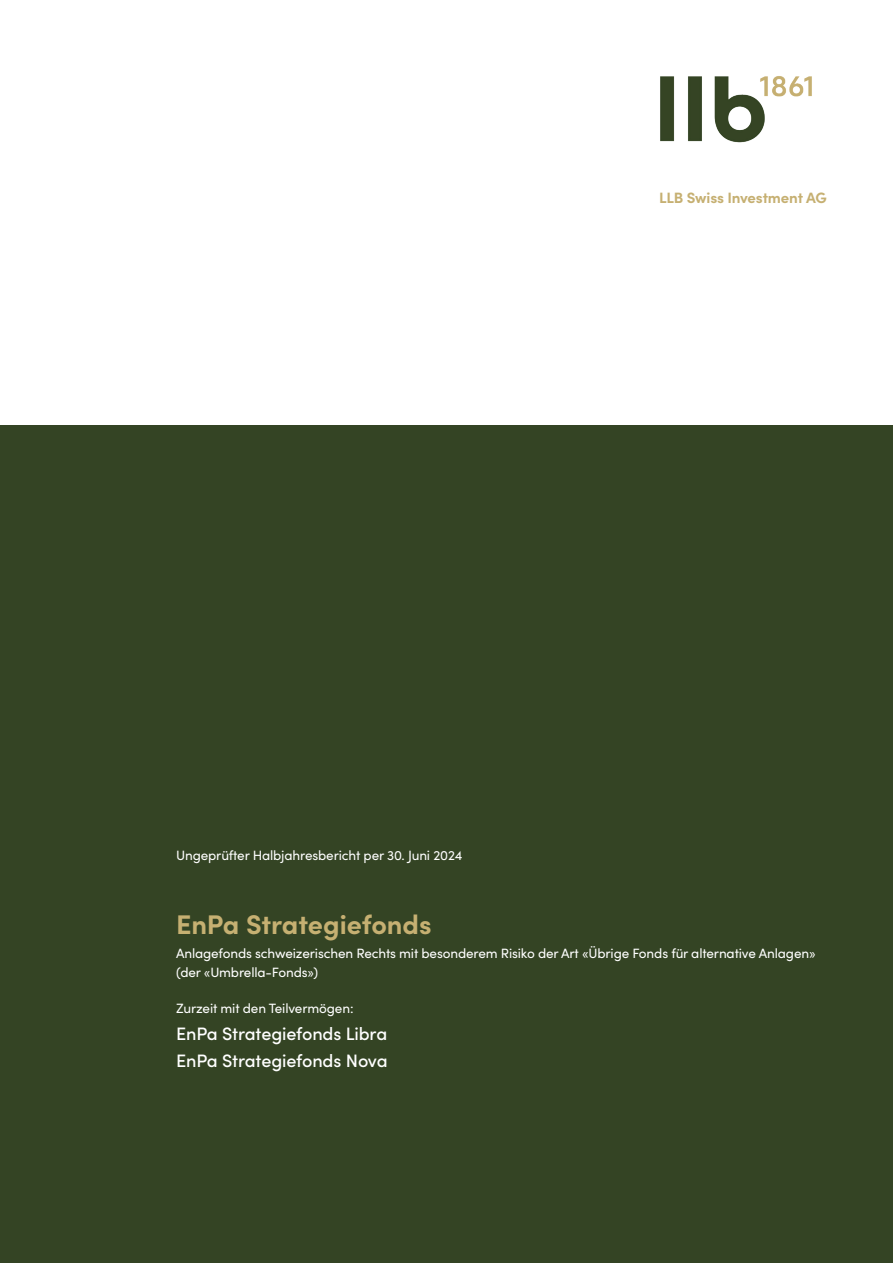
<style>
.page{position:relative;width:893px;height:1263px;background:#fff}
.page>*{position:absolute;margin:0;border:0;box-sizing:border-box;transform-origin:0 0}
.t1{font:700 27px "Sofia Pro";letter-spacing:-.005em;color:#c6b072}
.t2{font:500 18px/27px "Sofia Pro";letter-spacing:-.01em;color:#fff}
.t3{font:700 15px "Sofia Pro";letter-spacing:-.01em;color:#c6b072}
.t4{font:13.5px/19.5px "Sofia Pro";letter-spacing:-.01em;color:#fff}
</style>
<div class="page">
<div style="left:0;top:425px;width:893px;height:838px;background:#344424"></div>
<img style="left:660px;top:76px;width:152px;height:67px">
<p class="t3" style="left:659px;top:186px;width:169px">LLB Swiss Investment AG</p>
<p class="t4" style="left:176px;top:845px;width:288px">Ungeprüfter Halbjahresbericht per 30. Juni 2024</p>
<h1 class="t1" style="left:176px;top:903px;width:257px">EnPa Strategiefonds</h1>
<p class="t4" style="left:176px;top:942px;width:641px">Anlagefonds schweizerischen Rechts mit besonderem Risiko der Art «Übrige Fonds für alternative Anlagen» (der «Umbrella-Fonds»)</p>
<p class="t4" style="left:176px;top:998px;width:179px">Zurzeit mit den Teilvermögen:</p>
<h2 class="t2" style="left:176px;top:1019px;width:213px">EnPa Strategiefonds Libra<br>EnPa Strategiefonds Nova</h2>
</div>
